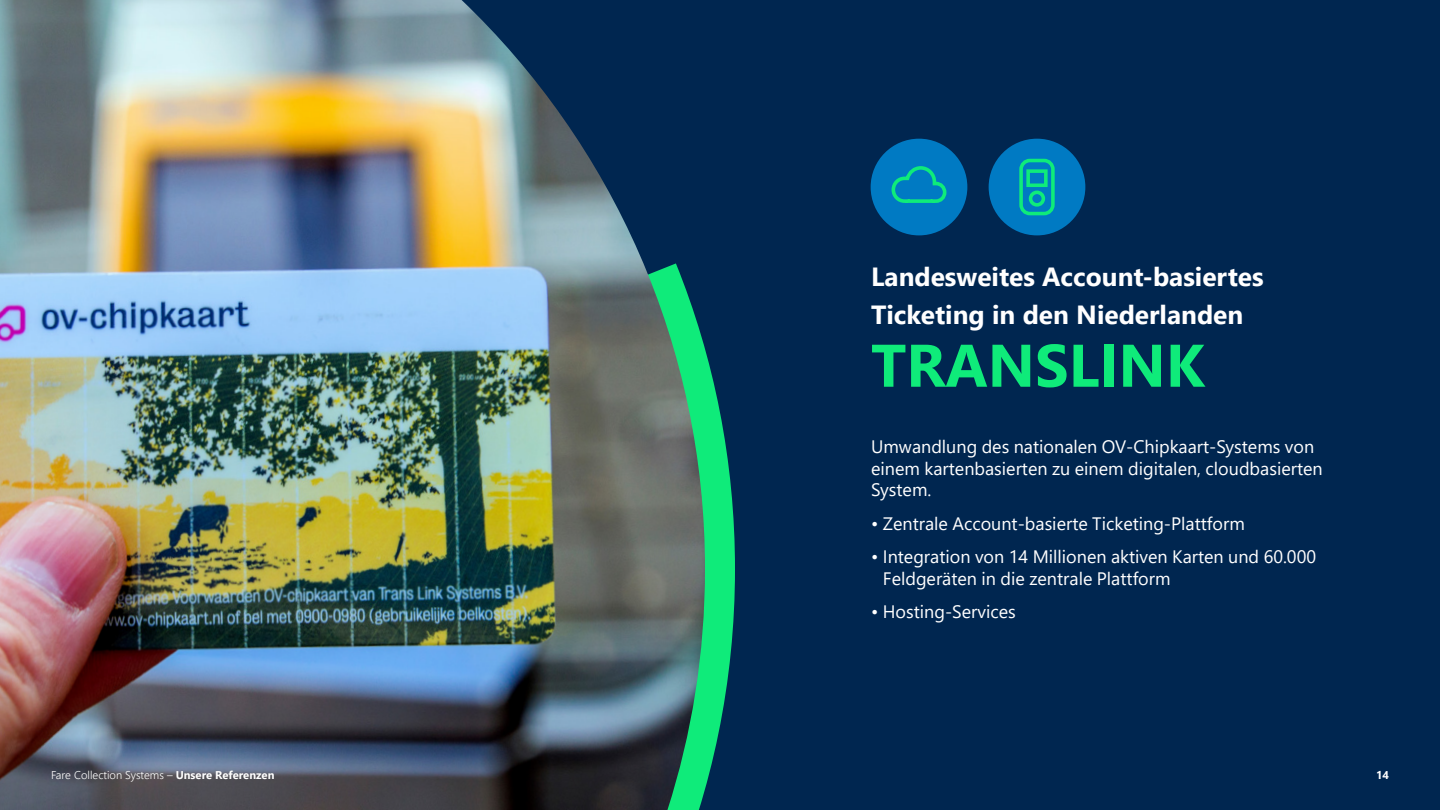
<style>
.page{position:relative;width:1440px;height:810px;background:#002650}
.page>*{position:absolute;margin:0;border:0;box-sizing:border-box;transform-origin:0 0}
.t1{font:700 60px "Segoe UI";color:#0feb7a}
.t2{font:700 26.25px/37.5px "Segoe UI";color:#fff}
.t3{font:18px/21.8px "Segoe UI";color:#fff}
.t4{font:300 11.25px "Segoe UI";color:#fff}
.t5{font:700 11.25px "Segoe UI";color:#fff}
.s1{font-weight:700}
</style>
<div class="page">
<svg style="left:705px;top:349px;width:30px;height:440px"></svg>
<img style="left:0;top:0;width:705px;height:810px">
<div style="left:871px;top:139px;width:96px;height:96px;background:#007ac3;border-radius:50%"></div>
<svg style="left:891px;top:166px;width:56px;height:37px"></svg>
<div style="left:989px;top:139px;width:96px;height:96px;background:#007ac3;border-radius:50%"></div>
<svg style="left:1019px;top:158px;width:36px;height:58px"></svg>
<p class="t4" style="left:51px;top:764px;width:225px">Fare Collection Systems – <span class="s1">Unsere Referenzen</span></p>
<h2 class="t2" style="left:871px;top:256px;width:394px">Landesweites Account-basiertes<br>Ticketing in den Niederlanden</h2>
<h1 class="t1" style="left:871px;top:309px;width:335px">TRANSLINK</h1>
<p class="t3" style="left:871px;top:434px;width:453px">Umwandlung des nationalen OV-Chipkaart-Systems von einem kartenbasierten zu einem digitalen, cloudbasierten<br>System.</p>
<p class="t3" style="left:871px;top:511px;width:375px">• Zentrale Account-basierte Ticketing-Plattform</p>
<p class="t3" style="left:883px;top:544px;width:435px;text-indent:-12px">• Integration von 14 Millionen aktiven Karten und 60.000<br>Feldgeräten in die zentrale Plattform</p>
<p class="t3" style="left:871px;top:599px;width:146px">• Hosting-Services</p>
<p class="t5" style="left:1376px;top:764px;width:14px">14</p>
</div>
